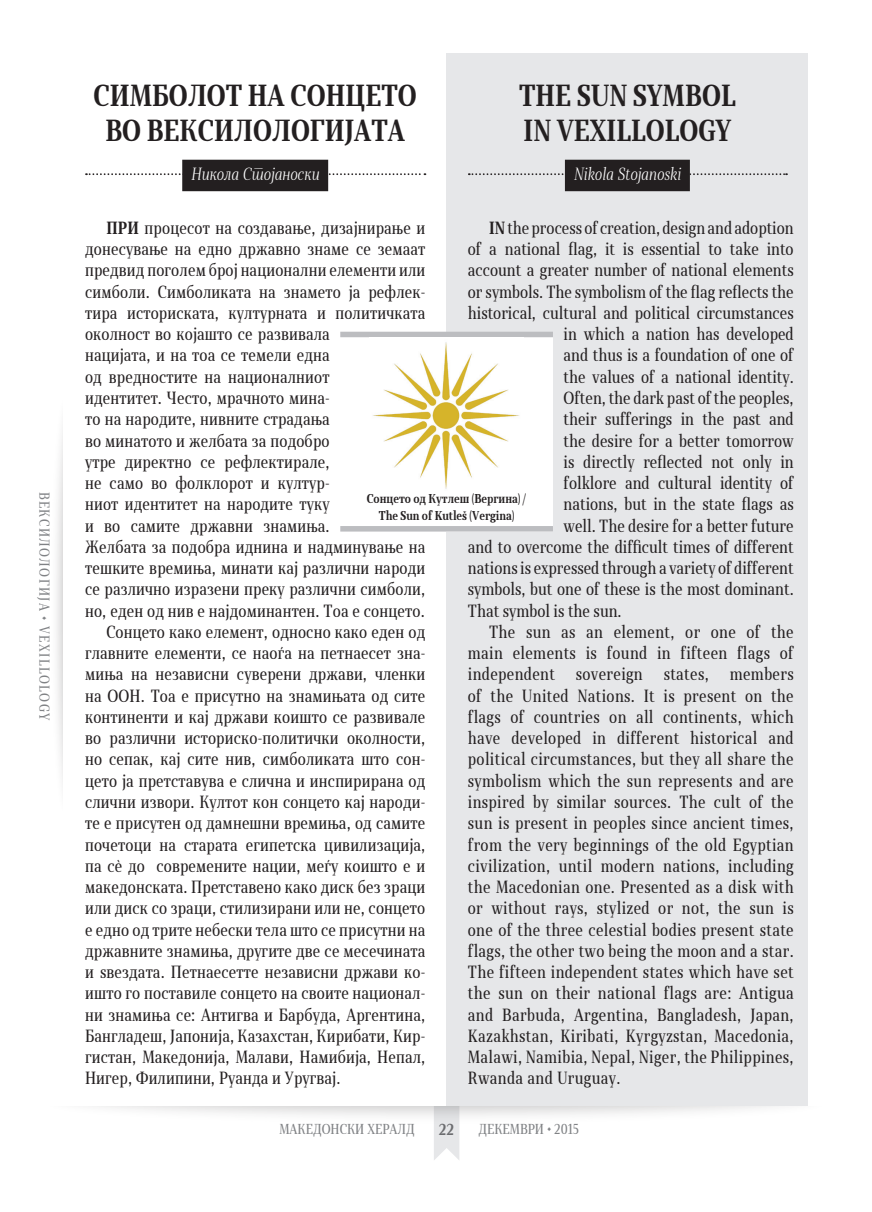
<style>
.page{position:relative;width:872px;height:1212px;background:#fff}
.page>*{position:absolute;margin:0;border:0;box-sizing:border-box;transform-origin:0 0}
.НАСЛОВ{font:700 28.5px/34.5px "Skola Serif Cn";color:#231f20;text-align:center}
.ГЛАВЕН_ТЕКСТ{font:16.5px/21.3px "Skola Serif Cn";letter-spacing:.01em;color:#231f20;text-align:justify}
.АВТОР{font:italic 300 16.5px "Skola Serif Cn";color:#fff}
.t1{font:700 15px "Skola Serif Cn";color:#6c6d70}
.РУБРИКА{font:13.5px "Skola Serif Cn";color:#808285}
.РУБРИКА-2{font:13.5px "Skola Serif Cn";letter-spacing:.1em;color:#808285}
.ПОД_СЛИКА_1{font:700 12px "Skola Serif Cn";color:#231f20}
.s1{font-weight:700}
</style>
<div class="page">
<img style="left:110px;top:1107px;width:652px;height:53px">
<div style="left:446px;top:53px;width:362px;height:1053px;background:#e6e7e9"></div>
<svg style="left:86px;top:173px;width:339px;height:2px"></svg>
<div style="left:182px;top:160px;width:146px;height:31px;background:#231f20"></div>
<svg style="left:469px;top:173px;width:318px;height:2px"></svg>
<div style="left:565px;top:160px;width:125px;height:31px;background:#231f20"></div>
<div style="left:340px;top:332px;width:213px;height:199px;background:#fff"></div>
<div style="left:340px;top:332px;width:213px;height:5px;background:#bcbdc0"></div>
<div style="left:340px;top:526px;width:213px;height:5px;background:#bcbdc0"></div>
<img style="left:373px;top:342px;width:147px;height:147px">
<p class="РУБРИКА-2" style="left:53px;top:492px;width:230px;rotate:90deg">ВЕКСИЛОЛОГИЈА • VEXILLOLOGY</p>
<p class="НАСЛОВ" style="left:94px;top:79px;width:325px">СИМБОЛОТ НА СОНЦЕТО<br>ВО ВЕКСИЛОЛОГИЈАТА</p>
<p class="АВТОР" style="left:191px;top:164px;width:130px">Никола Стојаноски</p>
<p class="НАСЛОВ" style="left:519px;top:79px;width:218px">THE SUN SYMBOL</p>
<p class="НАСЛОВ" style="left:523px;top:113px;width:209px">IN VEXILLOLOGY</p>
<p class="АВТОР" style="left:573px;top:164px;width:109px">Nikola Stojanoski</p>
<p class="ГЛАВЕН_ТЕКСТ" style="left:489px;top:217px;width:306px"><span class="s1">IN</span> the process of creation, design and adoption</p>
<p class="ГЛАВЕН_ТЕКСТ" style="left:468px;top:238px;width:327px">of a national flag, it is essential to take into</p>
<p class="ГЛАВЕН_ТЕКСТ" style="left:468px;top:260px;width:327px">account a greater number of national elements</p>
<p class="ГЛАВЕН_ТЕКСТ" style="left:468px;top:281px;width:327px">or symbols. The symbolism of the flag reflects the</p>
<p class="ГЛАВЕН_ТЕКСТ" style="left:468px;top:302px;width:327px">historical, cultural and political circumstances</p>
<p class="ГЛАВЕН_ТЕКСТ" style="left:563px;top:323px;width:232px">in which a nation has developed</p>
<p class="ГЛАВЕН_ТЕКСТ" style="left:563px;top:345px;width:232px">and thus is a foundation of one of</p>
<p class="ГЛАВЕН_ТЕКСТ" style="left:563px;top:366px;width:232px">the values of a national identity.</p>
<p class="ГЛАВЕН_ТЕКСТ" style="left:563px;top:387px;width:232px">Often, the dark past of the peoples,</p>
<p class="ГЛАВЕН_ТЕКСТ" style="left:563px;top:408px;width:232px">their sufferings in the past and</p>
<p class="ГЛАВЕН_ТЕКСТ" style="left:563px;top:430px;width:232px">the desire for a better tomorrow</p>
<p class="ГЛАВЕН_ТЕКСТ" style="left:563px;top:451px;width:232px">is directly reflected not only in</p>
<p class="ГЛАВЕН_ТЕКСТ" style="left:563px;top:472px;width:232px">folklore and cultural identity of</p>
<p class="ГЛАВЕН_ТЕКСТ" style="left:563px;top:493px;width:232px">nations, but in the state flags as</p>
<p class="ГЛАВЕН_ТЕКСТ" style="left:563px;top:515px;width:232px">well. The desire for a better future</p>
<p class="ГЛАВЕН_ТЕКСТ" style="left:468px;top:536px;width:327px">and to overcome the difficult times of different</p>
<p class="ГЛАВЕН_ТЕКСТ" style="left:468px;top:557px;width:327px">nations is expressed through a variety of different</p>
<p class="ГЛАВЕН_ТЕКСТ" style="left:468px;top:579px;width:327px">symbols, but one of these is the most dominant.</p>
<p class="ГЛАВЕН_ТЕКСТ" style="left:468px;top:600px;width:155px">That symbol is the sun.</p>
<p class="ГЛАВЕН_ТЕКСТ" style="left:468px;top:621px;width:327px;text-indent:21px">The sun as an element, or one of the main elements is found in fifteen flags of independent</p>
<p class="ГЛАВЕН_ТЕКСТ" style="left:85px;top:217px;width:342px;text-align:left;text-indent:21px"><span class="s1">ПРИ</span> процесот на создавање, дизајнирање и донесување на едно државно знаме се земаат предвид поголем број национални елементи или симболи. Симболиката на знамето ја рефлек&shy;тира историската, културната и политичката околност во којашто се развивала<br>нацијата, и на тоа се темели една<br>од вредностите на националниот<br>идентитет. Често, мрачното мина-<br>то на народите, нивните страдања<br>во минатото и желбата за подобро<br>утре директно се рефлектирале,<br>не само во фолклорот и култур-<br>ниот идентитет на народите туку<br>и во самите државни знамиња.<br>Желбата за подобра иднина и надминување на тешките времиња, минати кај различни народи се различно изразени преку различни симболи, но, еден од нив е најдоминантен. Тоа е сонцето.</p>
<p class="ГЛАВЕН_ТЕКСТ" style="left:85px;top:621px;width:342px;text-indent:21px">Сонцето како елемент, односно како еден од главните елементи, се наоѓа на петнаесет зна&shy;миња на независни суверени држави, членки на ООН. Тоа е присутно на знамињата од сите континенти и кај држави коишто се развивале во различни историско-политички околности, но сепак, кај сите нив, симболиката што сон&shy;цето ја претставува е слична и инспирирана од слични извори. Култот кон сонцето кај народи&shy;те е присутен од дамнешни времиња, од самите почетоци на старата египетска цивилизација, па сѐ до современите нации, меѓу коишто е и македонската. Претставено како диск без зраци или диск со зраци, стилизирани или не, сонцето е едно од трите небески тела што се присутни на државните знамиња, другите две се месечината и ѕвездата. Петнаесетте независни држави ко&shy;ишто го поставиле сонцето на своите национал&shy;ни знамиња се: Антигва и Барбуда, Аргентина, Бангладеш, Јапонија, Казахстан, Кирибати, Кир&shy;гистан, Македонија, Малави, Намибија, Непал, Нигер, Филипини, Руанда и Уругвај.</p>
<p class="ПОД_СЛИКА_1" style="left:367px;top:492px;width:161px">Сонцето од Кутлеш (Вергина) /</p>
<p class="ПОД_СЛИКА_1" style="left:379px;top:508px;width:137px">The Sun of Kutleš (Vergina)</p>
<p class="ГЛАВЕН_ТЕКСТ" style="left:468px;top:664px;width:327px;text-indent:262px">members of the United Nations. It is present on the flags of countries on all continents, which have developed in different historical and political circumstances, but they all share the symbolism which the sun represents and are inspired by similar sources. The cult of the sun is present in peoples since ancient times, from the very beginnings of the old Egyptian civilization, until modern nations, including the Macedonian one. Presented as a disk with or without rays, stylized or not, the sun is one of the three celestial bodies present state flags, the other two being the moon and a star.<br>The fifteen independent states which have set the sun on their national flags are: Antigua and Barbuda, Argentina, Bangladesh, Japan, Kazakhstan, Kiribati, Kyrgyzstan, Macedonia, Malawi, Namibia, Nepal, Niger, the Philippines, Rwanda and Uruguay.</p>
<p class="ГЛАВЕН_ТЕКСТ" style="left:576px;top:664px;width:68px">sovereign</p>
<p class="ГЛАВЕН_ТЕКСТ" style="left:663px;top:664px;width:47px">states,</p>
<p class="РУБРИКА" style="left:279px;top:1121px;width:137px">МАКЕДОНСКИ ХЕРАЛД</p>
<p class="t1" style="left:439px;top:1120px;width:17px">22</p>
<p class="РУБРИКА" style="left:478px;top:1121px;width:102px">ДЕКЕМВРИ • 2015</p>
</div>
